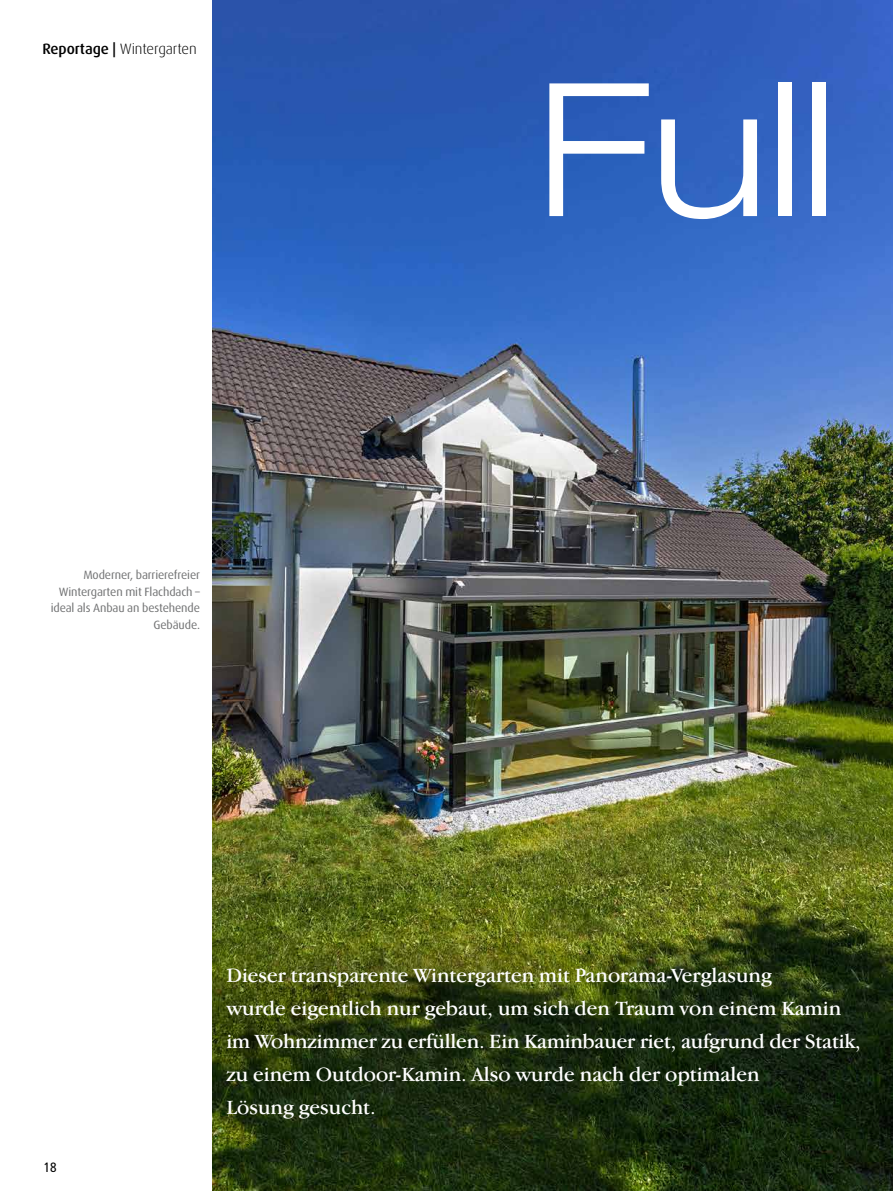
<style>
.page{position:relative;width:893px;height:1191px;background:#fff}
.page>*{position:absolute;margin:0;border:0;box-sizing:border-box;transform-origin:0 0}
.t1{font:300 expanded 185.7px "Helvetica Neue LT Std";color:#fff}
.t2{font:21px/33px "Garamond IT Cby BT";color:#fff}
.t3{font:300 15px "Dax";letter-spacing:-.01em;color:#000}
.t4{font:condensed 13.5px "Frutiger";color:#000}
.t5{font:12px/16.5px "Dax";letter-spacing:-.01em;color:#707172;text-align:right}
.s1{font-family:"Dax OT";font-weight:500}
</style>
<div class="page">
<img style="left:213px;top:0;width:680px;height:1191px">
<p class="t3" style="left:43px;top:41px;width:156px"><span class="s1">Reportage |</span> Wintergarten</p>
<h1 class="t1" style="left:537px;top:39px;width:300px">Full</h1>
<p class="t5" style="left:51px;top:567px;width:151px">Moderner, barrierefreier<br>Wintergarten mit Flachdach – ideal als Anbau an bestehende<br>Gebäude.</p>
<p class="t4" style="left:44px;top:1159px;width:14px">18</p>
<p class="t2" style="left:226px;top:958px;width:636px">Dieser transparente Wintergarten mit Panorama-Verglasung<br>wurde eigentlich nur gebaut, um sich den Traum von einem Kamin im Wohnzimmer zu erfüllen. Ein Kaminbauer riet, aufgrund der Statik, zu einem Outdoor-Kamin. Also wurde nach der optimalen<br>Lösung gesucht.</p>
</div>
